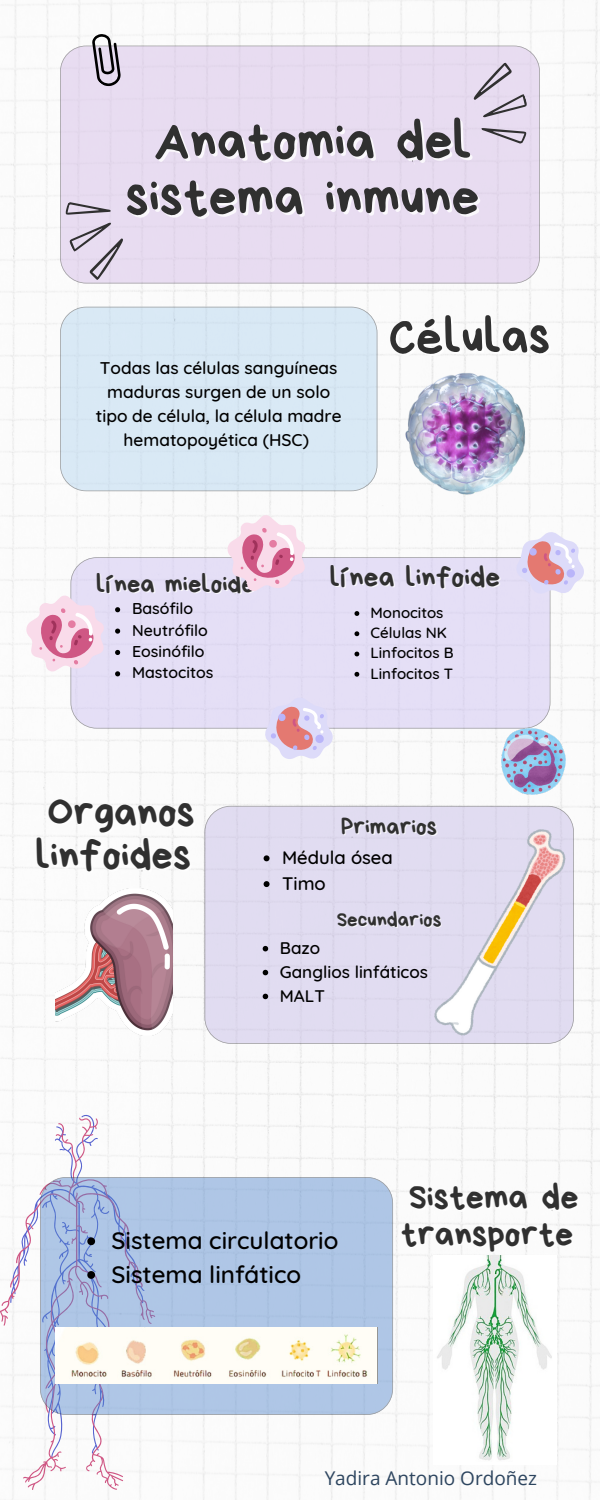
<style>
.page{position:relative;width:600px;height:1500px;background:#fff}
.page>*{position:absolute;margin:0;border:0;box-sizing:border-box;transform-origin:0 0}
.t1{font:55.2px "Bryndan Write";color:#303030}
.t2{font:50.6px "Bryndan Write";color:#303030}
.t3{font:42.5px "Bryndan Write";color:#303030}
.t4{font:36px/36.5px "Bryndan Write";color:#303030}
.t5{font:29.2px "Bryndan Write";color:#303030}
.t6{font:26.5px "Bryndan Write";color:#303030}
.t7{font:24.3px "Bryndan Write";color:#303030}
.t8{font:500 24.2px "Quicksand";color:#000}
.t9{font:20.9px "Bryndan Write";color:#303030}
.t10{font:19px "Open Sans";color:#2d455f}
.t11{font:500 18.5px "Quicksand";color:#000}
.t12{font:500 17.3px/24.1px "Quicksand";color:#000;text-align:center}
.t13{font:500 17.1px "Quicksand";color:#000}
.t14{font:500 16px "Quicksand";color:#000}
.t15{font:500 15.1px "Quicksand";color:#000}
</style>
<div class="page">
<img style="left:0;top:0;width:600px;height:1500px">
<div style="left:60px;top:46px;width:480px;height:237px;background:#e8dcf1"></div>
<div style="left:60px;top:307px;width:317px;height:184px;background:#d9e9f5"></div>
<div style="left:204px;top:806px;width:370px;height:238px;background:#e1dcf1"></div>
<svg style="left:0;top:1117px;width:155px;height:373px"></svg>
<svg style="left:40px;top:1177px;width:353px;height:238px;background:#acc2e3"></svg>
<div style="left:70px;top:557px;width:480px;height:171px;background:#e5dff6"></div>
<svg style="left:52px;top:186px;width:85px;height:97px;background:#dad1e1"></svg>
<svg style="left:463px;top:60px;width:77px;height:95px;background:#d6ccde"></svg>
<svg style="left:74px;top:29px;width:63px;height:62px"></svg>
<img style="left:56px;top:1328px;width:321px;height:55px">
<img style="left:400px;top:367px;width:133px;height:133px">
<img style="left:435px;top:829px;width:130px;height:206px">
<img style="left:56px;top:889px;width:117px;height:146px">
<img style="left:433px;top:1256px;width:123px;height:209px">
<svg style="left:25px;top:595px;width:80px;height:78px"></svg>
<img style="left:501px;top:729px;width:64px;height:66px">
<svg style="left:515px;top:531px;width:71px;height:64px"></svg>
<svg style="left:264px;top:855px;width:6px;height:6px"></svg>
<svg style="left:264px;top:881px;width:6px;height:6px"></svg>
<svg style="left:87px;top:1237px;width:8px;height:8px"></svg>
<svg style="left:87px;top:1271px;width:8px;height:8px"></svg>
<svg style="left:115px;top:607px;width:5px;height:5px"></svg>
<svg style="left:115px;top:629px;width:5px;height:5px"></svg>
<svg style="left:115px;top:650px;width:5px;height:5px"></svg>
<svg style="left:115px;top:671px;width:5px;height:5px"></svg>
<svg style="left:354px;top:611px;width:5px;height:5px"></svg>
<svg style="left:354px;top:631px;width:5px;height:5px"></svg>
<svg style="left:354px;top:652px;width:5px;height:4px"></svg>
<svg style="left:354px;top:672px;width:5px;height:5px"></svg>
<svg style="left:263px;top:946px;width:5px;height:5px"></svg>
<svg style="left:263px;top:970px;width:5px;height:5px"></svg>
<svg style="left:263px;top:994px;width:5px;height:5px"></svg>
<svg style="left:264px;top:697px;width:70px;height:64px"></svg>
<svg style="left:226px;top:515px;width:80px;height:78px"></svg>
<p class="t1" style="left:154px;top:113px;width:320px">Anatomia del</p>
<p class="t1" style="left:125px;top:169px;width:356px">sistema inmune</p>
<p class="t12" style="left:96px;top:355px;width:247px">Todas las células sanguíneas maduras surgen de un solo tipo de célula, la célula madre hematopoyética (HSC)</p>
<p class="t2" style="left:389px;top:311px;width:163px">Células</p>
<p class="t6" style="left:96px;top:570px;width:160px">línea mieloide</p>
<p class="t5" style="left:330px;top:563px;width:172px">línea linfoide</p>
<p class="t14" style="left:132px;top:598px;width:63px">Basófilo</p>
<p class="t14" style="left:132px;top:620px;width:77px">Neutrófilo</p>
<p class="t14" style="left:132px;top:641px;width:74px">Eosinófilo</p>
<p class="t14" style="left:132px;top:662px;width:83px">Mastocitos</p>
<p class="t15" style="left:371px;top:603px;width:74px">Monocitos</p>
<p class="t15" style="left:371px;top:623px;width:78px">Células NK</p>
<p class="t15" style="left:371px;top:643px;width:85px">Linfocitos B</p>
<p class="t15" style="left:371px;top:664px;width:84px">Linfocitos T</p>
<p class="t3" style="left:48px;top:791px;width:149px">Organos</p>
<p class="t3" style="left:35px;top:834px;width:157px">linfoides</p>
<p class="t7" style="left:341px;top:814px;width:98px">Primarios</p>
<p class="t11" style="left:282px;top:846px;width:112px">Médula ósea</p>
<p class="t11" style="left:282px;top:872px;width:45px">Timo</p>
<p class="t9" style="left:337px;top:909px;width:106px">Secundarios</p>
<p class="t13" style="left:280px;top:937px;width:42px">Bazo</p>
<p class="t13" style="left:280px;top:961px;width:150px">Ganglios linfáticos</p>
<p class="t13" style="left:280px;top:985px;width:47px">MALT</p>
<p class="t8" style="left:112px;top:1225px;width:228px">Sistema circulatorio</p>
<p class="t8" style="left:112px;top:1259px;width:191px">Sistema linfático</p>
<h6 class="t4" style="left:401px;top:1179px;width:179px">Sistema de transporte</h6>
<p class="t10" style="left:325px;top:1465px;width:214px">Yadira Antonio Ordoñez</p>
</div>
